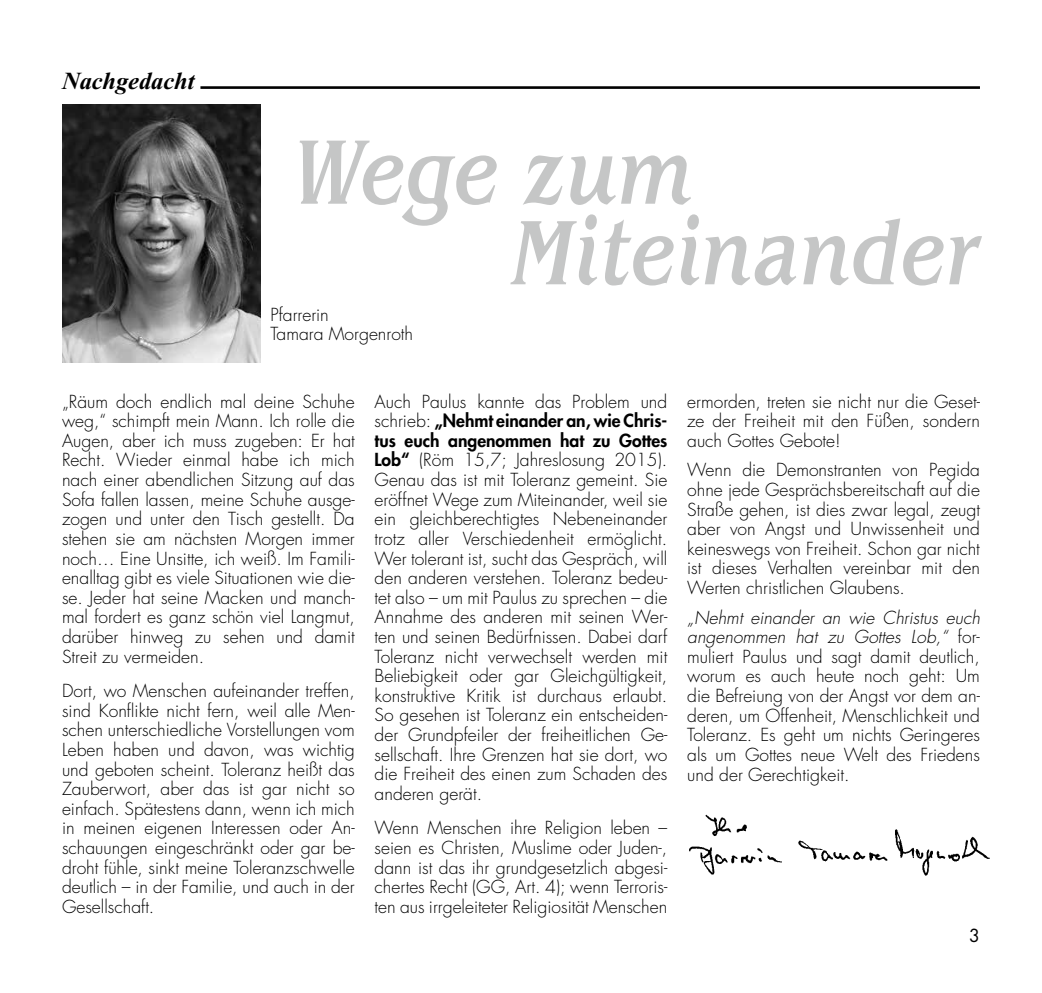
<style>
.page{position:relative;width:1042px;height:993px;background:#fff}
.page>*{position:absolute;margin:0;border:0;box-sizing:border-box;transform-origin:0 0}
.t1{font:italic 500 94.5px/80.5px "Benguiat";color:#c5c6c6;scale:.8 1}
.t2{font:italic 700 24.5px "Times New Roman";color:#000}
.t3{font:300 17.5px/19.6px "Futura";color:#000;text-align:justify}
.t4{font:17.5px "Futura";color:#000}
.s1{font-weight:800}
.s2{font-style:italic}
</style>
<div class="page">
<hr style="left:200px;top:86px;width:780px;height:3px;background:#000">
<img style="left:62px;top:104px;width:198px;height:258px">
<img style="left:689px;top:814px;width:301px;height:62px">
<h2 class="t2" style="left:62px;top:67px;width:134px">Nachgedacht</h2>
<h1 class="t1" style="left:511px;top:133px;width:587px;text-indent:-217px">Wege zum<br>Miteinander</h1>
<p class="t3" style="left:270px;top:305px;width:144px">Pfarrerin<br>Tamara Morgenroth</p>
<p class="t3" style="left:62px;top:392px;width:294px">„Räum doch endlich mal deine Schuhe weg,“ schimpft mein Mann. Ich rolle die Augen, aber ich muss zugeben: Er hat Recht. Wieder einmal habe ich mich nach einer abendlichen Sitzung auf das Sofa fallen lassen, meine Schuhe ausge&shy;zogen und unter den Tisch gestellt. Da stehen sie am nächsten Morgen immer noch… Eine Unsitte, ich weiß. Im Famili&shy;enalltag gibt es viele Situationen wie die&shy;se. Jeder hat seine Macken und manch&shy;mal fordert es ganz schön viel Langmut, darüber hinweg zu sehen und damit Streit zu vermeiden.</p>
<p class="t3" style="left:62px;top:681px;width:294px">Dort, wo Menschen aufeinander treffen, sind Konflikte nicht fern, weil alle Men&shy;schen unterschiedliche Vorstellungen vom Leben haben und davon, was wichtig und geboten scheint. Toleranz heißt das Zauberwort, aber das ist gar nicht so einfach. Spätestens dann, wenn ich mich in meinen eigenen Interessen oder An&shy;schauungen eingeschränkt oder gar be&shy;droht fühle, sinkt meine Toleranzschwelle deutlich – in der Familie, und auch in der Gesellschaft.</p>
<p class="t3" style="left:375px;top:392px;width:294px">Auch Paulus kannte das Problem und schrieb: <span class="s1">„Nehmt einander an, wie Chris&shy;tus euch angenommen hat zu Gottes Lob“</span> (Röm 15,7; Jahreslosung 2015).<br>Genau das ist mit Toleranz gemeint. Sie eröffnet Wege zum Miteinander, weil sie ein gleichberechtigtes Nebeneinander trotz aller Verschiedenheit ermöglicht.<br>Wer tolerant ist, sucht das Gespräch, will den anderen verstehen. Toleranz bedeu&shy;tet also – um mit Paulus zu sprechen – die Annahme des anderen mit seinen Wer&shy;ten und seinen Bedürfnissen. Dabei darf Toleranz nicht verwechselt werden mit Beliebigkeit oder gar Gleichgültigkeit, konstruktive Kritik ist durchaus erlaubt.<br>So gesehen ist Toleranz ein entscheiden&shy;der Grundpfeiler der freiheitlichen Ge&shy;sellschaft. Ihre Grenzen hat sie dort, wo die Freiheit des einen zum Schaden des anderen gerät.</p>
<p class="t3" style="left:375px;top:818px;width:294px">Wenn Menschen ihre Religion leben – seien es Christen, Muslime oder Juden-, dann ist das ihr grundgesetzlich abgesi&shy;chertes Recht (GG, Art. 4); wenn Terroris&shy;ten aus irrgeleiteter Religiosität Menschen</p>
<p class="t3" style="left:687px;top:392px;width:294px">ermorden, treten sie nicht nur die Geset&shy;ze der Freiheit mit den Füßen, sondern auch Gottes Gebote!</p>
<p class="t3" style="left:687px;top:460px;width:294px">Wenn die Demonstranten von Pegida ohne jede Gesprächsbereitschaft auf die Straße gehen, ist dies zwar legal, zeugt aber von Angst und Unwissenheit und keineswegs von Freiheit. Schon gar nicht ist dieses Verhalten vereinbar mit den Werten christlichen Glaubens.</p>
<p class="t3" style="left:687px;top:607px;width:294px"><span class="s2">„Nehmt einander an wie Christus euch angenommen hat zu Gottes Lob,“</span> for&shy;muliert Paulus und sagt damit deutlich, worum es auch heute noch geht: Um die Befreiung von der Angst vor dem an&shy;deren, um Offenheit, Menschlichkeit und Toleranz. Es geht um nichts Geringeres als um Gottes neue Welt des Friedens und der Gerechtigkeit.</p>
<p class="t4" style="left:969px;top:924px;width:12px">3</p>
</div>
